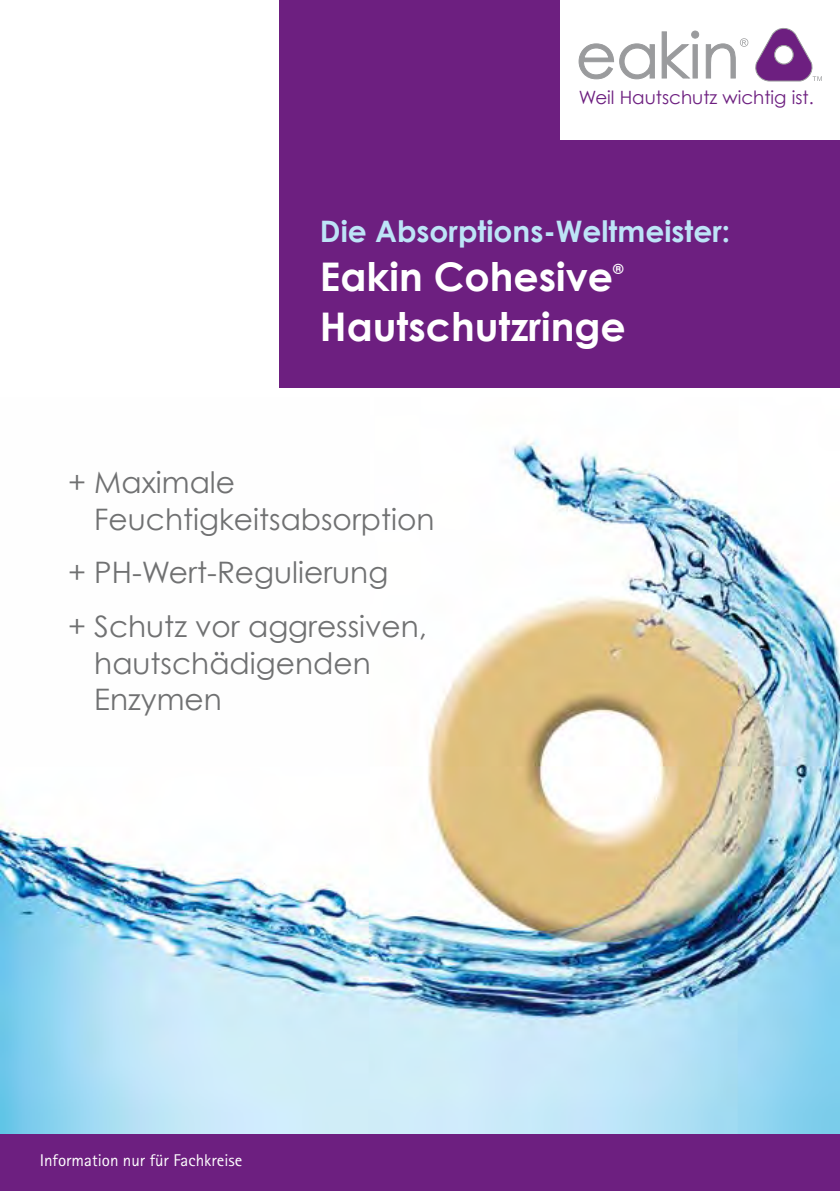
<style>
.page{position:relative;width:840px;height:1191px;background:#fff}
.page>*{position:absolute;margin:0;border:0;box-sizing:border-box;transform-origin:0 0}
.t1{font:700 39.4px "Century Gothic";color:#fff}
.t2{font:29.6px/36.6px "Century Gothic";color:#707172}
.t3{font:700 29.6px "Century Gothic";color:#bde4f7}
.t4{font:18.4px "Century Gothic";color:#6d1f80}
.t5{font:17px "Rotis Sans Serif";color:#fff}
.t6{font:700 14px "Century Gothic";color:#fff}
</style>
<div class="page">
<hr style="left:0;top:0;width:1px;height:140px;background:#6d1f80">
<div style="left:0;top:2px;width:839px;height:1142px;background:#fff"></div>
<img style="left:0;top:439px;width:839px;height:695px">
<div style="left:280px;top:0;width:559px;height:388px;background:#6d1f80"></div>
<div style="left:559px;top:0;width:280px;height:140px;background:#fff"></div>
<svg style="left:578px;top:43px;width:76px;height:37px"></svg>
<svg style="left:661px;top:30px;width:38px;height:49px"></svg>
<svg style="left:705px;top:28px;width:116px;height:53px"></svg>
<div style="left:0;top:1134px;width:839px;height:57px;background:#6d1f80"></div>
<p class="t4" style="left:578px;top:86px;width:236px">Weil Hautschutz wichtig ist.</p>
<p class="t3" style="left:320px;top:213px;width:411px">Die Absorptions-Weltmeister:</p>
<h1 class="t1" style="left:320px;top:252px;width:294px">Eakin Cohesive</h1>
<p class="t6" style="left:612px;top:260px;width:12px">®</p>
<h1 class="t1" style="left:320px;top:302px;width:307px">Hautschutzringe</h1>
<p class="t2" style="left:94px;top:463px;width:341px;text-indent:-26px">+ Maximale<br>Feuchtigkeitsabsorption</p>
<p class="t2" style="left:68px;top:545px;width:360px;line-height:53.6px">+ PH-Wert-Regulierung<br>+ Schutz vor aggressiven,</p>
<p class="t2" style="left:94px;top:644px;width:278px">hautschädigenden<br>Enzymen</p>
<p class="t5" style="left:40px;top:1150px;width:204px">Information nur für Fachkreise</p>
</div>
